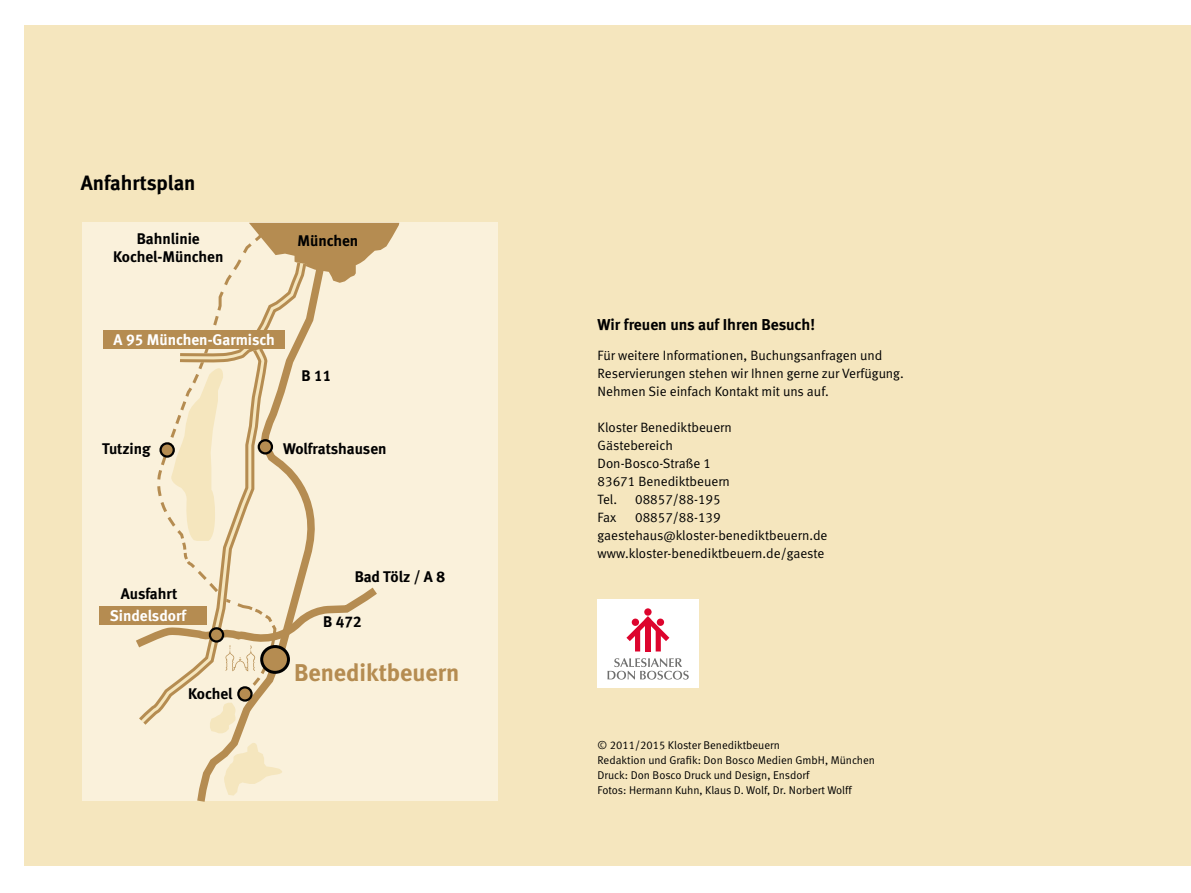
<style>
.page{position:relative;width:1191px;height:893px;background:#fff}
.page>*{position:absolute;margin:0;border:0;box-sizing:border-box;transform-origin:0 0}
.t1{font:24.3px "Meta Bold LF";color:#b58c51}
.t2{font:700 20.7px "Meta";color:#000}
.t3{font:700 15.75px "Meta";color:#000}
.t4{font:15.45px/18.5px "Meta Bold LF";color:#000;text-align:center}
.t5{font:15.45px "Meta Bold LF";color:#fff}
.t6{font:13.5px/18px "Meta Normal LF";color:#000}
.t7{font:11.25px/15px "Meta Normal LF";color:#000}
</style>
<div class="page">
<div style="left:24px;top:26px;width:1167px;height:840px;background:#f5e6be"></div>
<div style="left:597px;top:600px;width:101px;height:88px;background:#fff"></div>
<div style="left:644px;top:608px;width:7px;height:8px;background:#dd042d;border-radius:50%"></div>
<svg style="left:626px;top:616px;width:43px;height:35px"></svg>
<div style="left:657px;top:619px;width:7px;height:7px;background:#dd042d;border-radius:50%"></div>
<svg style="left:607px;top:658px;width:81px;height:22px"></svg>
<div style="left:82px;top:223px;width:416px;height:578px;background:#faf1db"></div>
<svg style="left:197px;top:283px;width:124px;height:519px"></svg>
<div style="left:99px;top:606px;width:108px;height:19px;background:#b58c51"></div>
<svg style="left:224px;top:739px;width:63px;height:57px"></svg>
<svg style="left:210px;top:730px;width:25px;height:3px"></svg>
<svg style="left:249px;top:223px;width:150px;height:60px"></svg>
<svg style="left:197px;top:253px;width:115px;height:477px"></svg>
<svg style="left:145px;top:260px;width:163px;height:468px"></svg>
<svg style="left:139px;top:259px;width:163px;height:465px"></svg>
<svg style="left:156px;top:312px;width:117px;height:229px"></svg>
<div style="left:103px;top:330px;width:182px;height:19px;background:#b58c51"></div>
<svg style="left:238px;top:687px;width:13px;height:13px"></svg>
<div style="left:237px;top:686px;width:16px;height:16px;border:2px solid #000;border-radius:50%"></div>
<svg style="left:161px;top:443px;width:13px;height:14px"></svg>
<div style="left:159px;top:442px;width:16px;height:16px;border:2px solid #000;border-radius:50%"></div>
<svg style="left:136px;top:568px;width:241px;height:123px"></svg>
<h2 class="t2" style="left:81px;top:171px;width:116px">Anfahrtsplan</h2>
<p class="t4" style="left:113px;top:229px;width:112px">Bahnlinie<br>Kochel-München</p>
<p class="t4" style="left:297px;top:231px;width:62px">München</p>
<p class="t5" style="left:114px;top:330px;width:163px">A 95 München-Garmisch</p>
<p class="t4" style="left:301px;top:366px;width:32px">B 11</p>
<p class="t4" style="left:102px;top:439px;width:50px">Tutzing</p>
<p class="t4" style="left:283px;top:439px;width:105px">Wolfratshausen</p>
<p class="t4" style="left:121px;top:584px;width:58px">Ausfahrt</p>
<p class="t5" style="left:110px;top:606px;width:78px">Sindelsdorf</p>
<p class="t4" style="left:188px;top:684px;width:46px">Kochel</p>
<p class="t4" style="left:355px;top:568px;width:92px">Bad Tölz / A 8</p>
<p class="t4" style="left:323px;top:612px;width:40px">B 472</p>
<h1 class="t1" style="left:294px;top:658px;width:167px">Benediktbeuern</h1>
<p class="t3" style="left:597px;top:315px;width:219px">Wir freuen uns auf Ihren Besuch!</p>
<p class="t6" style="left:597px;top:346px;width:308px">Für weitere Informationen, Buchungsanfragen und<br>Reservierungen stehen wir Ihnen gerne zur Verfügung.<br>Nehmen Sie einfach Kontakt mit uns auf.</p>
<p class="t6" style="left:597px;top:418px;width:136px">Kloster Benediktbeuern<br>Gästebereich<br>Don-Bosco-Straße 1<br>83671 Benediktbeuern<br>Tel.</p>
<p class="t6" style="left:635px;top:490px;width:87px">08857/88-195</p>
<p class="t6" style="left:597px;top:508px;width:231px;text-indent:38px">08857/88-139 gaestehaus@kloster-benediktbeuern.de www.kloster-benediktbeuern.de/gaeste</p>
<p class="t6" style="left:597px;top:508px;width:20px">Fax</p>
<p class="t7" style="left:597px;top:738px;width:279px">© 2011/2015 Kloster Benediktbeuern<br>Redaktion und Grafik: Don Bosco Medien GmbH, München Druck: Don Bosco Druck und Design, Ensdorf<br>Fotos: Hermann Kuhn, Klaus D. Wolf, Dr. Norbert Wolff</p>
</div>
